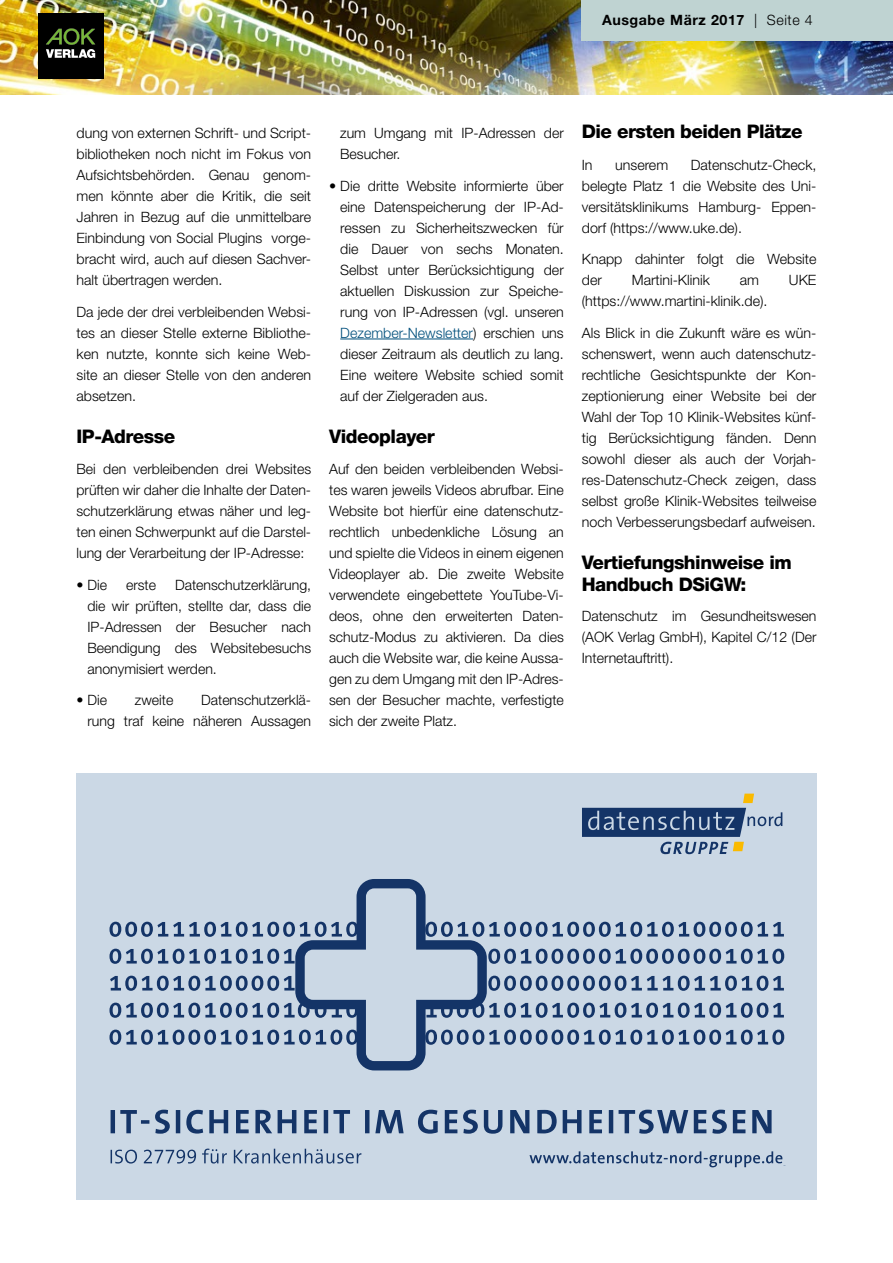
<style>
.page{position:relative;width:893px;height:1263px;background:#fff}
.page>*{position:absolute;margin:0;border:0;box-sizing:border-box;transform-origin:0 0}
.t1{font:800 18.75px/22.5px "Helvetica Neue LT Std";letter-spacing:-.025em;color:#000}
.t2{font:300 14.25px/21px "Helvetica Neue LT Std";color:#000;text-align:justify}
.t3{font:700 14.25px "Helvetica Neue LT Std";letter-spacing:.04em;color:#000}
.s1{font-weight:300}
.s2{color:#004f7c}
</style>
<div class="page">
<img style="left:0;top:0;width:893px;height:94px">
<div style="left:38px;top:13px;width:65px;height:66px;background:#000"></div>
<svg style="left:46px;top:28px;width:50px;height:30px"></svg>
<div style="left:582px;top:0;width:311px;height:40px;background:#bfd3d2"></div>
<hr style="left:340px;top:339px;width:133px;height:1px;background:#004f7c">
<div style="left:77px;top:774px;width:739px;height:425px;background:#cbd8e5"></div>
<svg style="left:529px;top:1151px;width:256px;height:16px"></svg>
<svg style="left:111px;top:1110px;width:661px;height:24px"></svg>
<svg style="left:582px;top:794px;width:200px;height:60px"></svg>
<svg style="left:111px;top:1148px;width:250px;height:15px"></svg>
<svg style="left:109px;top:879px;width:675px;height:191px"></svg>
<p class="t3" style="left:602px;top:11px;width:212px">Ausgabe März 2017 <span class="s1">| Seite 4</span></p>
<p class="t2" style="left:77px;top:122px;width:236px">dung von externen Schrift- und Script&shy;bibliotheken noch nicht im Fokus von Aufsichtsbehörden. Genau genom&shy;men könnte aber die Kritik, die seit Jahren in Bezug auf die unmittelbare Einbindung von Social Plugins vorge&shy;bracht wird, auch auf diesen Sachver&shy;halt übertragen werden.</p>
<p class="t2" style="left:77px;top:301px;width:236px">Da jede der drei verbleibenden Websi&shy;tes an dieser Stelle externe Bibliothe&shy;ken nutzte, konnte sich keine Web&shy;site an dieser Stelle von den anderen absetzen.</p>
<h1 class="t1" style="left:77px;top:425px;width:100px">IP-Adresse</h1>
<p class="t2" style="left:77px;top:458px;width:236px">Bei den verbleibenden drei Websites prüften wir daher die Inhalte der Daten&shy;schutzerklärung etwas näher und leg&shy;ten einen Schwerpunkt auf die Darstel&shy;lung der Verarbeitung der IP-Adresse:</p>
<p class="t2" style="left:77px;top:574px;width:32px">• Die</p>
<p class="t2" style="left:126px;top:574px;width:32px">erste</p>
<p class="t2" style="left:88px;top:574px;width:225px;text-indent:88px">Datenschutzerklärung, die wir prüften, stellte dar, dass die IP-Adressen der Besucher nach Beendigung des Websitebesuchs anonymisiert werden.</p>
<p class="t2" style="left:77px;top:689px;width:32px">• Die</p>
<p class="t2" style="left:135px;top:689px;width:40px">zweite</p>
<p class="t2" style="left:88px;top:689px;width:225px;text-align:right">Datenschutzerklä-<br>rung traf keine näheren Aussagen</p>
<p class="t2" style="left:340px;top:122px;width:225px">zum Umgang mit IP-Adressen der<br>Besucher.</p>
<p class="t2" style="left:340px;top:175px;width:225px;text-indent:-11px">• Die dritte Website informierte über eine Datenspeicherung der IP-Ad&shy;ressen zu Sicherheitszwecken für die Dauer von sechs Monaten.<br>Selbst unter Berücksichtigung der aktuellen Diskussion zur Speiche&shy;rung von IP-Adressen (vgl. unseren <span class="s2">Dezember-Newsletter</span>) erschien uns dieser Zeitraum als deutlich zu lang.<br>Eine weitere Website schied somit auf der Zielgeraden aus.</p>
<h1 class="t1" style="left:329px;top:425px;width:107px">Videoplayer</h1>
<p class="t2" style="left:329px;top:458px;width:236px">Auf den beiden verbleibenden Websi&shy;tes waren jeweils Videos abrufbar. Eine Website bot hierfür eine datenschutz&shy;rechtlich unbedenkliche Lösung an und spielte die Videos in einem eigenen Videoplayer ab. Die zweite Website verwendete eingebettete YouTube-Vi&shy;deos, ohne den erweiterten Daten&shy;schutz-Modus zu aktivieren. Da dies auch die Website war, die keine Aussa&shy;gen zu dem Umgang mit den IP-Adres&shy;sen der Besucher machte, verfestigte sich der zweite Platz.</p>
<h1 class="t1" style="left:582px;top:120px;width:222px">Die ersten beiden Plätze</h1>
<p class="t2" style="left:582px;top:154px;width:12px">In</p>
<p class="t2" style="left:615px;top:154px;width:55px">unserem</p>
<p class="t2" style="left:582px;top:154px;width:236px;text-indent:109px">Datenschutz-Check, belegte Platz 1 die Website des Uni&shy;versitätsklinikums Hamburg- Eppen&shy;dorf (https://www.uke.de).</p>
<p class="t2" style="left:582px;top:248px;width:236px">Knapp dahinter folgt die Website der</p>
<p class="t2" style="left:632px;top:269px;width:80px">Martini-Klinik</p>
<p class="t2" style="left:740px;top:269px;width:21px">am</p>
<p class="t2" style="left:789px;top:269px;width:29px">UKE</p>
<p class="t2" style="left:582px;top:290px;width:187px">(https://www.martini-klinik.de).</p>
<p class="t2" style="left:582px;top:322px;width:236px">Als Blick in die Zukunft wäre es wün&shy;schenswert, wenn auch datenschutz&shy;rechtliche Gesichtspunkte der Kon&shy;zeptionierung einer Website bei der Wahl der Top 10 Klinik-Websites künf&shy;tig Berücksichtigung fänden. Denn sowohl dieser als auch der Vorjah&shy;res-Datenschutz-Check zeigen, dass selbst große Klinik-Websites teilweise noch Verbesserungsbedarf aufweisen.</p>
<h1 class="t1" style="left:582px;top:551px;width:211px">Vertiefungshinweise im<br>Handbuch DSiGW:</h1>
<p class="t2" style="left:582px;top:605px;width:236px">Datenschutz im Gesundheitswesen (AOK Verlag GmbH), Kapitel C/12 (Der Internetauftritt).</p>
</div>
